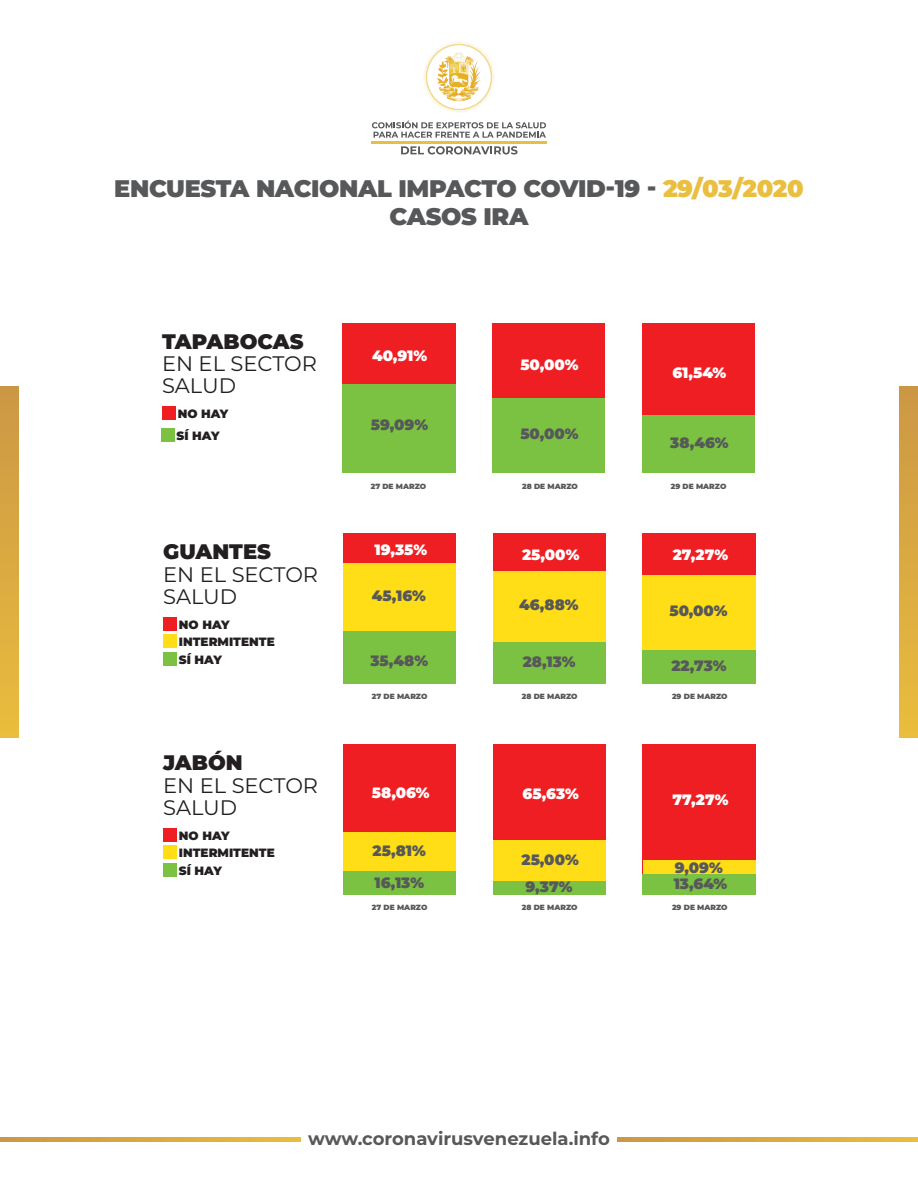
<style>
.page{position:relative;width:918px;height:1188px;background:#fff}
.page>*{position:absolute;margin:0;border:0;box-sizing:border-box;transform-origin:0 0}
.t1{font:900 24px/28.8px "Montserrat";letter-spacing:-.015em;color:#57585a;text-align:center}
.t2{font:21px/22.5px "Montserrat";color:#231f20}
.t3{font:900 21px "Montserrat";color:#231f20}
.t4{font:700 18px "Montserrat";color:#57585a}
.t5{font:900 15px/32px "Montserrat";color:#57585a}
.t6{font:900 15px "Montserrat";color:#fff}
.t7{font:900 12px/17.5px "Montserrat";color:#231f20}
.t8{font:900 7.5px "Montserrat";color:#57585a}
.s1{color:#eabe3e}
</style>
<div class="page">
<hr style="left:371px;top:141px;width:176px;height:2px;background:#eabe3e">
<svg style="left:423px;top:41px;width:72px;height:72px"></svg>
<svg style="left:372px;top:121px;width:174px;height:17px"></svg>
<svg style="left:401px;top:146px;width:117px;height:9px"></svg>
<div style="left:0;top:386px;width:18px;height:352px;background:linear-gradient(to bottom,#cc9745,#e9bd3e)"></div>
<div style="left:900px;top:386px;width:18px;height:352px;background:linear-gradient(to bottom,#cc9745,#e9bd3e)"></div>
<svg style="left:0;top:1137px;width:301px;height:4px"></svg>
<svg style="left:618px;top:1137px;width:300px;height:4px"></svg>
<div style="left:162px;top:406px;width:14px;height:14px;background:#ee1e23"></div>
<div style="left:161px;top:429px;width:13px;height:13px;background:#7bc142"></div>
<div style="left:642px;top:323px;width:113px;height:150px;background:#ee1e23"></div>
<div style="left:642px;top:415px;width:113px;height:58px;background:#7bc142"></div>
<div style="left:342px;top:323px;width:113px;height:150px;background:#ee1e23"></div>
<div style="left:342px;top:384px;width:113px;height:89px;background:#7bc142"></div>
<div style="left:492px;top:323px;width:113px;height:150px;background:#ee1e23"></div>
<div style="left:492px;top:398px;width:113px;height:75px;background:#7bc142"></div>
<div style="left:163px;top:828px;width:14px;height:14px;background:#ee1e23"></div>
<div style="left:163px;top:846px;width:14px;height:13px;background:#ffdd17"></div>
<div style="left:163px;top:863px;width:14px;height:14px;background:#7bc142"></div>
<div style="left:493px;top:744px;width:113px;height:150px;background:#ee1e23"></div>
<div style="left:493px;top:880px;width:113px;height:14px;background:#7bc142"></div>
<div style="left:493px;top:840px;width:113px;height:40px;background:#ffdd17"></div>
<div style="left:343px;top:744px;width:113px;height:150px;background:#ee1e23"></div>
<div style="left:343px;top:870px;width:113px;height:24px;background:#7bc142"></div>
<div style="left:343px;top:832px;width:113px;height:39px;background:#ffdd17"></div>
<div style="left:643px;top:744px;width:113px;height:150px;background:#ee1e23"></div>
<div style="left:643px;top:874px;width:113px;height:20px;background:#7bc142"></div>
<div style="left:643px;top:860px;width:113px;height:14px;background:#ffdd17"></div>
<div style="left:163px;top:617px;width:14px;height:14px;background:#ee1e23"></div>
<div style="left:163px;top:635px;width:14px;height:13px;background:#ffdd17"></div>
<div style="left:163px;top:652px;width:14px;height:14px;background:#7bc142"></div>
<div style="left:493px;top:533px;width:113px;height:150px;background:#ee1e23"></div>
<div style="left:493px;top:641px;width:113px;height:42px;background:#7bc142"></div>
<div style="left:493px;top:571px;width:113px;height:70px;background:#ffdd17"></div>
<div style="left:343px;top:533px;width:113px;height:150px;background:#ee1e23"></div>
<div style="left:343px;top:630px;width:113px;height:53px;background:#7bc142"></div>
<div style="left:343px;top:563px;width:113px;height:68px;background:#ffdd17"></div>
<div style="left:643px;top:533px;width:113px;height:150px;background:#ee1e23"></div>
<div style="left:643px;top:649px;width:113px;height:34px;background:#7bc142"></div>
<div style="left:643px;top:575px;width:113px;height:75px;background:#ffdd17"></div>
<h1 class="t1" style="left:114px;top:172px;width:691px">ENCUESTA NACIONAL IMPACTO COVID-19 - <span class="s1">29/03/2020<br></span>CASOS IRA</h1>
<h2 class="t3" style="left:162px;top:325px;width:143px">TAPABOCAS</h2>
<h2 class="t2" style="left:162px;top:352px;width:156px">EN EL SECTOR<br>SALUD</h2>
<p class="t7" style="left:177px;top:402px;width:53px;line-height:22px">NO HAY<br>SÍ HAY</p>
<h2 class="t3" style="left:163px;top:536px;width:109px">GUANTES</h2>
<h2 class="t2" style="left:163px;top:562px;width:156px">EN EL SECTOR<br>SALUD</h2>
<p class="t7" style="left:179px;top:615px;width:97px">NO HAY<br>INTERMITENTE<br>SÍ HAY</p>
<h2 class="t3" style="left:163px;top:747px;width:81px">JABÓN</h2>
<h2 class="t2" style="left:163px;top:773px;width:156px">EN EL SECTOR<br>SALUD</h2>
<p class="t7" style="left:179px;top:826px;width:97px">NO HAY<br>INTERMITENTE<br>SÍ HAY</p>
<p class="t6" style="left:372px;top:344px;width:57px">40,91%</p>
<p class="t5" style="left:371px;top:408px;width:59px">59,09%</p>
<p class="t6" style="left:520px;top:353px;width:60px">50,00%</p>
<p class="t5" style="left:520px;top:417px;width:60px">50,00%</p>
<p class="t6" style="left:672px;top:361px;width:56px">61,54%</p>
<p class="t5" style="left:670px;top:426px;width:60px">38,46%</p>
<p class="t8" style="left:371px;top:480px;width:57px">27 DE MARZO</p>
<p class="t8" style="left:522px;top:480px;width:57px">28 DE MARZO</p>
<p class="t8" style="left:671px;top:480px;width:57px">29 DE MARZO</p>
<p class="t6" style="left:375px;top:539px;width:54px">19,35%</p>
<p class="t5" style="left:372px;top:579px;width:55px">45,16%</p>
<p class="t5" style="left:370px;top:644px;width:59px">35,48%</p>
<p class="t6" style="left:522px;top:543px;width:59px">25,00%</p>
<p class="t5" style="left:519px;top:588px;width:61px">46,88%</p>
<p class="t5" style="left:523px;top:645px;width:54px">28,13%</p>
<p class="t6" style="left:673px;top:543px;width:57px">27,27%</p>
<p class="t5" style="left:669px;top:594px;width:60px">50,00%</p>
<p class="t5" style="left:671px;top:649px;width:57px">22,73%</p>
<p class="t8" style="left:372px;top:691px;width:57px">27 DE MARZO</p>
<p class="t8" style="left:522px;top:691px;width:57px">28 DE MARZO</p>
<p class="t8" style="left:672px;top:691px;width:57px">29 DE MARZO</p>
<p class="t6" style="left:372px;top:781px;width:59px">58,06%</p>
<p class="t5" style="left:373px;top:834px;width:55px">25,81%<br>16,13%</p>
<p class="t6" style="left:523px;top:782px;width:58px">65,63%</p>
<p class="t5" style="left:522px;top:842px;width:59px">25,00%</p>
<p class="t5" style="left:526px;top:870px;width:49px">9,37%</p>
<p class="t6" style="left:673px;top:788px;width:58px">77,27%</p>
<p class="t5" style="left:674px;top:858px;width:55px;line-height:16.2px">9,09%<br>13,64%</p>
<p class="t8" style="left:372px;top:902px;width:57px">27 DE MARZO</p>
<p class="t8" style="left:522px;top:902px;width:57px">28 DE MARZO</p>
<p class="t8" style="left:672px;top:902px;width:57px">29 DE MARZO</p>
<p class="t4" style="left:308px;top:1125px;width:303px">www.coronavirusvenezuela.info</p>
</div>
